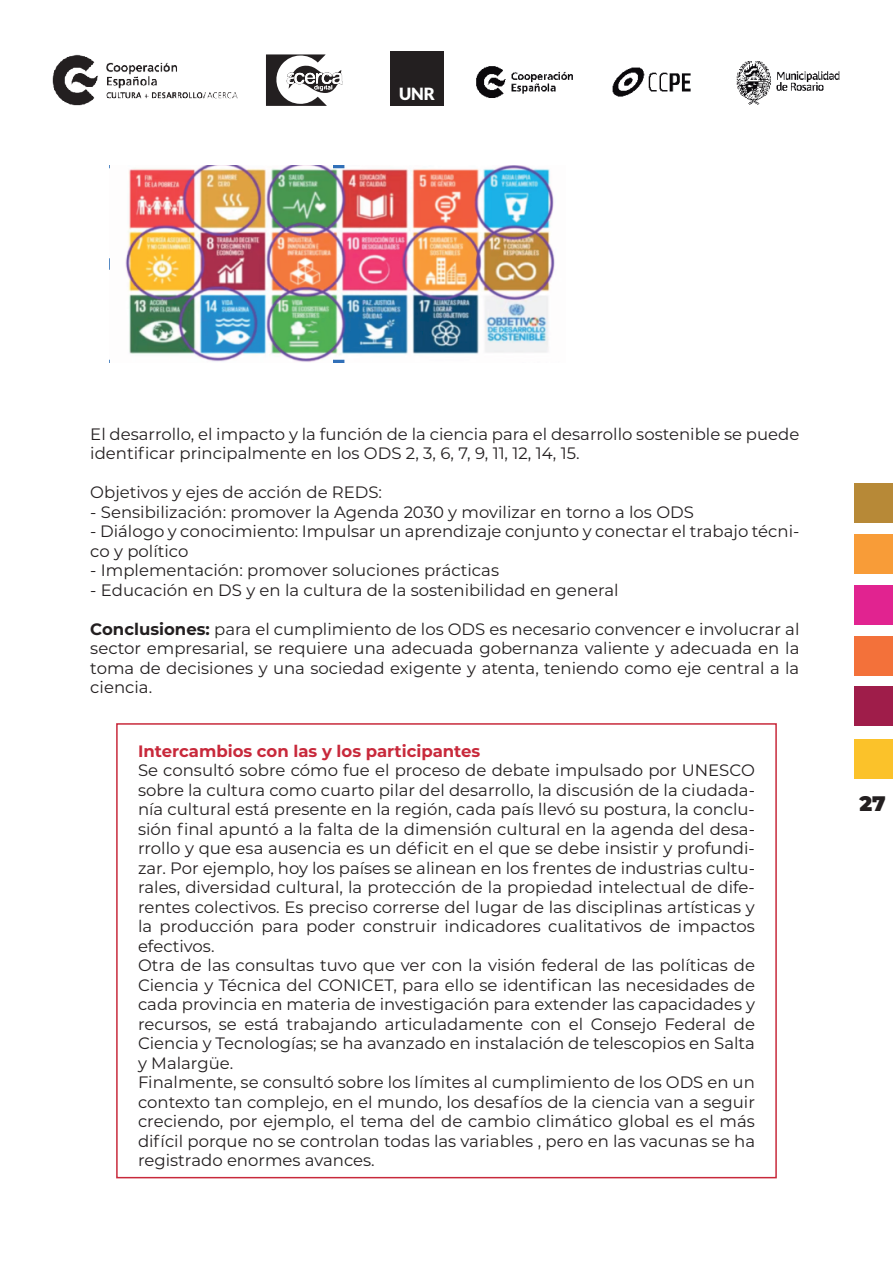
<style>
.page{position:relative;width:893px;height:1263px;background:#fff}
.page>*{position:absolute;margin:0;border:0;box-sizing:border-box;transform-origin:0 0}
.t1{font:900 21px "Montserrat";color:#231f20}
.t2{font:900 16.8px "Lato";color:#fff}
.t3{font:16.5px/19.5px "Montserrat";color:#231f20}
.t4{font:700 16.5px "Montserrat";color:#c8293b}
.s1{font-weight:700}
</style>
<div class="page">
<div style="left:116px;top:723px;width:661px;height:455px;border:2px solid #c8293b"></div>
<img style="left:109px;top:165px;width:446px;height:198px">
<svg style="left:266px;top:54px;width:77px;height:52px"></svg>
<div style="left:390px;top:52px;width:54px;height:54px;background:#231f20"></div>
<img style="left:52px;top:54px;width:186px;height:52px">
<img style="left:476px;top:61px;width:364px;height:44px">
<div style="left:854px;top:739px;width:39px;height:39px;background:#fbc22a"></div>
<div style="left:854px;top:687px;width:39px;height:39px;background:#9f1d4a"></div>
<div style="left:854px;top:637px;width:39px;height:39px;background:#f3713a"></div>
<div style="left:854px;top:586px;width:39px;height:39px;background:#e12390"></div>
<div style="left:854px;top:535px;width:39px;height:39px;background:#f89c38"></div>
<div style="left:854px;top:484px;width:39px;height:39px;background:#b78937"></div>
<div style="left:854px;top:738px;width:39px;height:39px;background:#fbc22a"></div>
<div style="left:854px;top:686px;width:39px;height:39px;background:#9f1d4a"></div>
<div style="left:854px;top:636px;width:39px;height:39px;background:#f3713a"></div>
<div style="left:854px;top:585px;width:39px;height:39px;background:#e12390"></div>
<div style="left:854px;top:534px;width:39px;height:39px;background:#f89c38"></div>
<div style="left:854px;top:483px;width:39px;height:39px;background:#b78937"></div>
<p class="t2" style="left:399px;top:84px;width:38px">UNR</p>
<p class="t3" style="left:90px;top:424px;width:711px">El desarrollo, el impacto y la función de la ciencia para el desarrollo sostenible se puede identificar principalmente en los ODS 2, 3, 6, 7, 9, 11, 12, 14, 15.</p>
<p class="t3" style="left:90px;top:482px;width:293px">Objetivos y ejes de acción de REDS:</p>
<p class="t3" style="left:90px;top:502px;width:605px">- Sensibilización: promover la Agenda 2030 y movilizar en torno a los ODS</p>
<p class="t3" style="left:90px;top:521px;width:711px">- Diálogo y conocimiento: Impulsar un aprendizaje conjunto y conectar el trabajo técni&shy;co y político</p>
<p class="t3" style="left:90px;top:560px;width:410px">- Implementación: promover soluciones prácticas</p>
<p class="t3" style="left:90px;top:580px;width:530px">- Educación en DS y en la cultura de la sostenibilidad en general</p>
<p class="t3" style="left:90px;top:619px;width:711px;text-align:justify"><span class="s1">Conclusiones:</span> para el cumplimiento de los ODS es necesario convencer e involucrar al sector empresarial, se requiere una adecuada gobernanza valiente y adecuada en la toma de decisiones y una sociedad exigente y atenta, teniendo como eje central a la ciencia.</p>
<p class="t4" style="left:138px;top:739px;width:344px">Intercambios con las y los participantes</p>
<p class="t3" style="left:138px;top:760px;width:619px">Se consultó sobre cómo fue el proceso de debate impulsado por UNESCO sobre la cultura como cuarto pilar del desarrollo, la discusión de la ciudada&shy;nía cultural está presente en la región, cada país llevó su postura, la conclu&shy;sión final apuntó a la falta de la dimensión cultural en la agenda del desa&shy;rrollo y que esa ausencia es un déficit en el que se debe insistir y profundi&shy;zar. Por ejemplo, hoy los países se alinean en los frentes de industrias cultu&shy;rales, diversidad cultural, la protección de la propiedad intelectual de dife&shy;rentes colectivos. Es preciso correrse del lugar de las disciplinas artísticas y la producción para poder construir indicadores cualitativos de impactos efectivos.<br>Otra de las consultas tuvo que ver con la visión federal de las políticas de Ciencia y Técnica del CONICET, para ello se identifican las necesidades de cada provincia en materia de investigación para extender las capacidades y recursos, se está trabajando articuladamente con el Consejo Federal de Ciencia y Tecnologías; se ha avanzado en instalación de telescopios en Salta y Malargüe.<br>Finalmente, se consultó sobre los límites al cumplimiento de los ODS en un contexto tan complejo, en el mundo, los desafíos de la ciencia van a seguir creciendo, por ejemplo, el tema del de cambio climático global es el más difícil porque no se controlan todas las variables , pero en las vacunas se ha registrado enormes avances.</p>
<p class="t1" style="left:859px;top:788px;width:28px">27</p>
</div>
